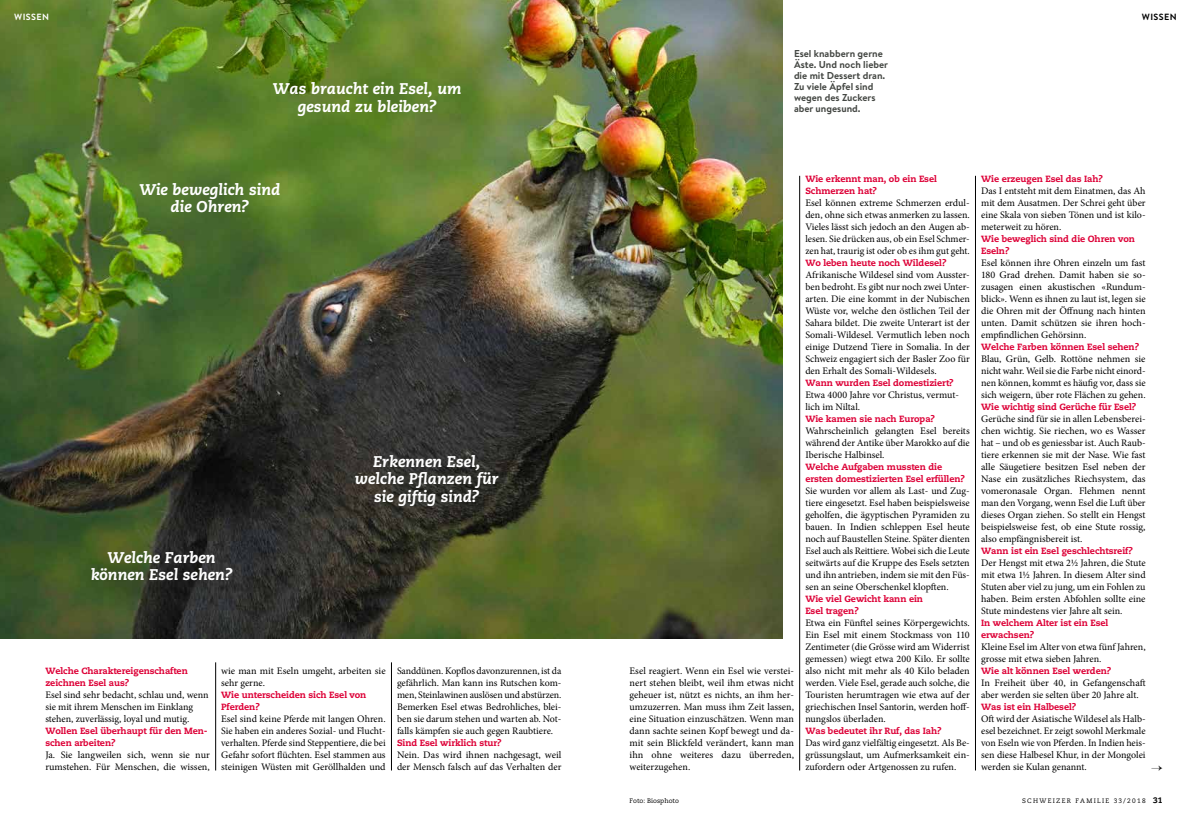
<style>
.page{position:relative;width:1191px;height:823px;background:#fff}
.page>*{position:absolute;margin:0;border:0;box-sizing:border-box;transform-origin:0 0}
.t1{font:italic 800 15.5px/17.5px "Caecilia";color:#fff;text-align:center}
.t2{font:10px/12px "Minion Pro";color:#000;text-align:justify}
.t3{font:700 10px/11px "Brandon Text";color:#444743}
.t4{font:800 9px/12px "Caecilia";letter-spacing:-.01em;color:#dd0037}
.t5{font:700 9px "Brandon Grotesque";letter-spacing:.04em;color:#fff}
.t6{font:700 9px "Brandon Grotesque";letter-spacing:.04em;color:#000}
.t7{font:6.5px "Caecilia";letter-spacing:.2em;color:#000}
.t8{font:6.5px "Caecilia";color:#000}
.s1{font-weight:800;font-size:8px}
</style>
<div class="page">
<img style="left:0;top:0;width:782px;height:638px">
<hr style="left:975px;top:176px;width:1px;height:594px;background:#000">
<hr style="left:799px;top:176px;width:1px;height:594px;background:#000">
<hr style="left:391px;top:662px;width:1px;height:108px;background:#000">
<hr style="left:215px;top:662px;width:1px;height:108px;background:#000">
<p class="t5" style="left:14px;top:11px;width:36px">WISSEN</p>
<p class="t6" style="left:1141px;top:11px;width:36px">WISSEN</p>
<h1 class="t1" style="left:273px;top:80px;width:190px">Was braucht ein Esel, um gesund zu bleiben?</h1>
<h1 class="t1" style="left:139px;top:180px;width:142px">Wie beweglich sind die Ohren?</h1>
<h1 class="t1" style="left:91px;top:548px;width:143px">Welche Farben können Esel sehen?</h1>
<h1 class="t1" style="left:355px;top:452px;width:146px">Erkennen Esel, welche Pflanzen für sie giftig sind?</h1>
<p class="t4" style="left:45px;top:664px;width:144px">Welche Charaktereigenschaften zeichnen Esel aus?</p>
<p class="t2" style="left:45px;top:688px;width:165px;text-align:left">Esel sind sehr bedacht, schlau und, wenn sie mit ihrem Menschen im Einklang stehen, zuverlässig, loyal und mutig.</p>
<p class="t4" style="left:45px;top:724px;width:164px">Wollen Esel überhaupt für den Men&shy;schen arbeiten?</p>
<p class="t2" style="left:45px;top:748px;width:166px">Ja. Sie langweilen sich, wenn sie nur rumstehen. Für Menschen, die wissen,</p>
<p class="t2" style="left:221px;top:664px;width:166px">wie man mit Eseln umgeht, arbeiten sie sehr gerne.</p>
<p class="t4" style="left:221px;top:688px;width:147px">Wie unterscheiden sich Esel von<br>Pferden?</p>
<p class="t2" style="left:221px;top:712px;width:166px">Esel sind keine Pferde mit langen Ohren.<br>Sie haben ein anderes Sozial- und Flucht&shy;verhalten. Pferde sind Steppentiere, die bei Gefahr sofort flüchten. Esel stammen aus steinigen Wüsten mit Geröllhalden und</p>
<p class="t2" style="left:397px;top:664px;width:166px">Sanddünen. Kopflos davonzurennen, ist da gefährlich. Man kann ins Rutschen kom&shy;men, Steinlawinen auslösen und abstürzen.<br>Bemerken Esel etwas Bedrohliches, blei&shy;ben sie darum stehen und warten ab. Not&shy;falls kämpfen sie auch gegen Raubtiere.</p>
<p class="t4" style="left:397px;top:736px;width:106px">Sind Esel wirklich stur?</p>
<p class="t2" style="left:397px;top:748px;width:166px">Nein. Das wird ihnen nachgesagt, weil der Mensch falsch auf das Verhalten der</p>
<p class="t3" style="left:794px;top:48px;width:96px">Esel knabbern gerne<br>Äste. Und noch lieber die mit Dessert dran.<br>Zu viele Äpfel sind wegen des Zuckers aber ungesund.</p>
<p class="t2" style="left:629px;top:664px;width:166px">Esel reagiert. Wenn ein Esel wie verstei&shy;nert stehen bleibt, weil ihm etwas nicht geheuer ist, nützt es nichts, an ihm her&shy;umzuzerren. Man muss ihm Zeit lassen, eine Situation einzuschätzen. Wenn man dann sachte seinen Kopf bewegt und da&shy;mit sein Blickfeld verändert, kann man ihn ohne weiteres dazu überreden, weiterzugehen.</p>
<p class="t8" style="left:629px;top:796px;width:51px">Foto: Biosphoto</p>
<p class="t4" style="left:805px;top:172px;width:133px">Wie erkennt man, ob ein Esel<br>Schmerzen hat?</p>
<p class="t2" style="left:805px;top:196px;width:166px">Esel können extreme Schmerzen erdul&shy;den, ohne sich etwas anmerken zu lassen.<br>Vieles lässt sich jedoch an den Augen ab&shy;lesen. Sie drücken aus, ob ein Esel Schmer&shy;zen hat, traurig ist oder ob es ihm gut geht.</p>
<p class="t4" style="left:805px;top:256px;width:142px">Wo leben heute noch Wildesel?</p>
<p class="t2" style="left:805px;top:268px;width:166px">Afrikanische Wildesel sind vom Ausster&shy;ben bedroht. Es gibt nur noch zwei Unter&shy;arten. Die eine kommt in der Nubischen Wüste vor, welche den östlichen Teil der Sahara bildet. Die zweite Unterart ist der Somali-Wildesel. Vermutlich leben noch einige Dutzend Tiere in Somalia. In der Schweiz engagiert sich der Basler Zoo für den Erhalt des Somali-Wildesels.</p>
<p class="t4" style="left:805px;top:376px;width:150px">Wann wurden Esel domestiziert?</p>
<p class="t2" style="left:805px;top:388px;width:155px">Etwa 4000 Jahre vor Christus, vermut&shy;lich im Niltal.</p>
<p class="t4" style="left:805px;top:412px;width:131px">Wie kamen sie nach Europa?</p>
<p class="t2" style="left:805px;top:424px;width:166px">Wahrscheinlich gelangten Esel bereits während der Antike über Marokko auf die Iberische Halbinsel.</p>
<p class="t4" style="left:805px;top:460px;width:161px">Welche Aufgaben mussten die ersten domestizierten Esel erfüllen?</p>
<p class="t2" style="left:805px;top:484px;width:166px">Sie wurden vor allem als Last- und Zug&shy;tiere eingesetzt. Esel haben beispielsweise geholfen, die ägyptischen Pyramiden zu bauen. In Indien schleppen Esel heute noch auf Baustellen Steine. Später dienten Esel auch als Reittiere. Wobei sich die Leute seitwärts auf die Kruppe des Esels setzten und ihn antrieben, indem sie mit den Füs&shy;sen an seine Oberschenkel klopften.</p>
<p class="t4" style="left:805px;top:592px;width:119px">Wie viel Gewicht kann ein<br>Esel tragen?</p>
<p class="t2" style="left:805px;top:616px;width:166px">Etwa ein Fünftel seines Körpergewichts.<br>Ein Esel mit einem Stockmass von 110<br>Zentimeter (die Grösse wird am Widerrist gemessen) wiegt etwa 200 Kilo. Er sollte also nicht mit mehr als 40 Kilo beladen werden. Viele Esel, gerade auch solche, die Touristen herumtragen wie etwa auf der griechischen Insel Santorin, werden hoff&shy;nungslos überladen.</p>
<p class="t4" style="left:805px;top:724px;width:138px">Was bedeutet ihr Ruf, das Iah?</p>
<p class="t2" style="left:805px;top:736px;width:166px">Das wird ganz vielfältig eingesetzt. Als Be&shy;grüssungslaut, um Aufmerksamkeit ein&shy;zufordern oder Artgenossen zu rufen.</p>
<p class="t4" style="left:981px;top:172px;width:123px">Wie erzeugen Esel das Iah?</p>
<p class="t2" style="left:981px;top:184px;width:166px">Das I entsteht mit dem Einatmen, das Ah mit dem Ausatmen. Der Schrei geht über eine Skala von sieben Tönen und ist kilo&shy;meterweit zu hören.</p>
<p class="t4" style="left:981px;top:232px;width:155px">Wie beweglich sind die Ohren von<br>Eseln?</p>
<p class="t2" style="left:981px;top:256px;width:166px">Esel können ihre Ohren einzeln um fast 180 Grad drehen. Damit haben sie so&shy;zusagen einen akustischen «Rundum&shy;blick». Wenn es ihnen zu laut ist, legen sie die Ohren mit der Öffnung nach hinten unten. Damit schützen sie ihren hoch&shy;empfindlichen Gehörsinn.</p>
<p class="t4" style="left:981px;top:340px;width:159px">Welche Farben können Esel sehen?</p>
<p class="t2" style="left:981px;top:352px;width:166px">Blau, Grün, Gelb. Rottöne nehmen sie nicht wahr. Weil sie die Farbe nicht einord&shy;nen können, kommt es häufig vor, dass sie sich weigern, über rote Flächen zu gehen.</p>
<p class="t4" style="left:981px;top:400px;width:156px">Wie wichtig sind Gerüche für Esel?</p>
<p class="t2" style="left:981px;top:412px;width:166px">Gerüche sind für sie in allen Lebensberei&shy;chen wichtig. Sie riechen, wo es Wasser hat – und ob es geniessbar ist. Auch Raub&shy;tiere erkennen sie mit der Nase. Wie fast alle Säugetiere besitzen Esel neben der Nase ein zusätzliches Riechsystem, das vomeronasale Organ. Flehmen nennt man den Vorgang, wenn Esel die Luft über dieses Organ ziehen. So stellt ein Hengst beispielsweise fest, ob eine Stute rossig, also empfängnisbereit ist.</p>
<p class="t4" style="left:981px;top:544px;width:153px">Wann ist ein Esel geschlechtsreif?</p>
<p class="t2" style="left:981px;top:556px;width:166px">Der Hengst mit etwa 2½ Jahren, die Stute mit etwa 1½ Jahren. In diesem Alter sind Stuten aber viel zu jung, um ein Fohlen zu haben. Beim ersten Abfohlen sollte eine Stute mindestens vier Jahre alt sein.</p>
<p class="t4" style="left:981px;top:616px;width:129px">In welchem Alter ist ein Esel erwachsen?</p>
<p class="t2" style="left:981px;top:640px;width:166px">Kleine Esel im Alter von etwa fünf Jahren, grosse mit etwa sieben Jahren.</p>
<p class="t4" style="left:981px;top:664px;width:131px">Wie alt können Esel werden?</p>
<p class="t2" style="left:981px;top:676px;width:166px">In Freiheit über 40, in Gefangenschaft aber werden sie selten über 20 Jahre alt.</p>
<p class="t4" style="left:981px;top:700px;width:96px">Was ist ein Halbesel?</p>
<p class="t2" style="left:981px;top:712px;width:166px">Oft wird der Asiatische Wildesel als Halb&shy;esel bezeichnet. Er zeigt sowohl Merkmale von Eseln wie von Pferden. In Indien heis&shy;sen diese Halbesel Khur, in der Mongolei werden sie Kulan genannt.</p>
<p class="t7" style="left:1022px;top:796px;width:142px">SCHWEIZER FAMILIE 33/2018 <span class="s1">31</span></p>
</div>
